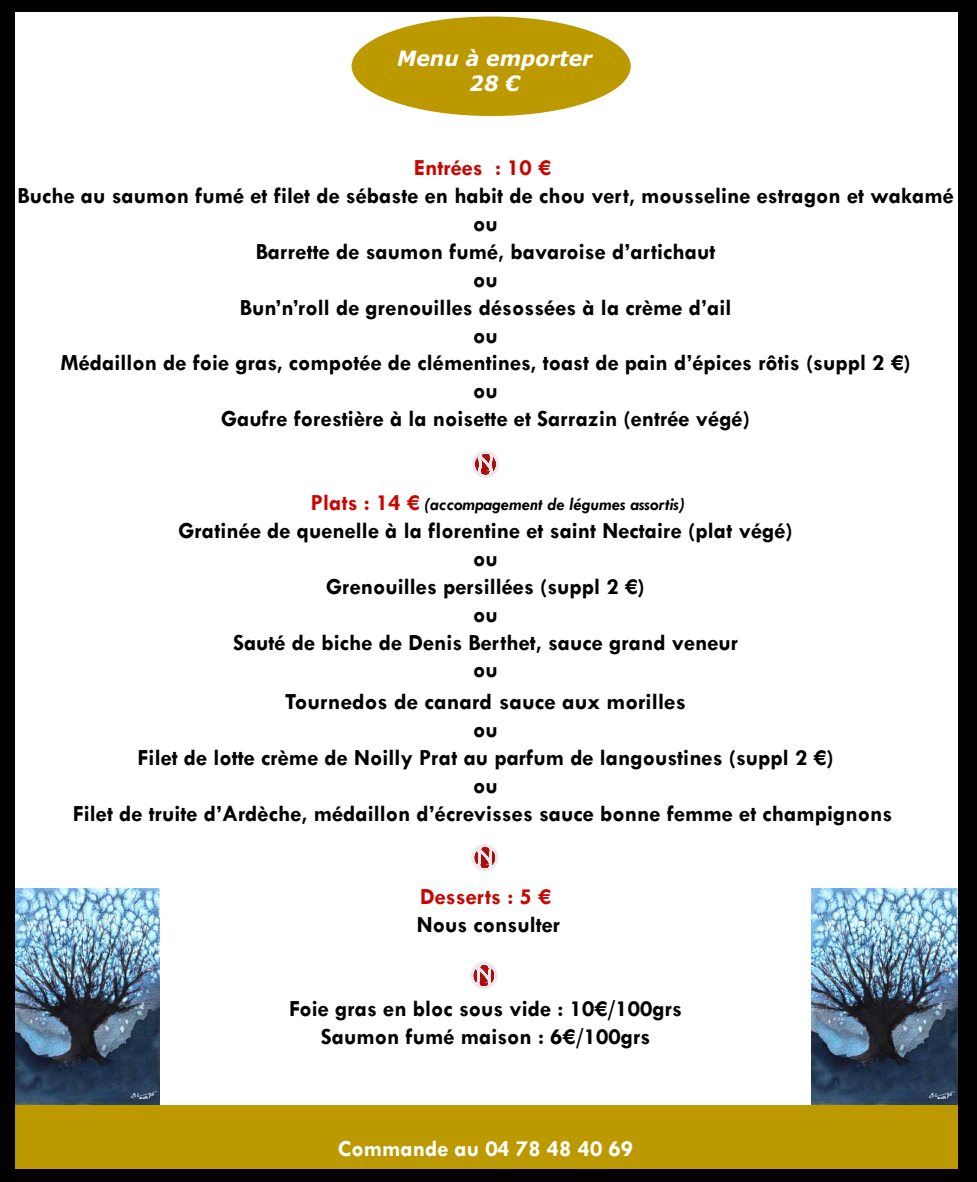
<style>
.page{position:relative;width:977px;height:1182px;background:#fff}
.page>*{position:absolute;margin:0;border:0;box-sizing:border-box;transform-origin:0 0}
.t1{font:700 23.25px/27.9px "Tw Cen";color:#000;text-align:center}
.t2{font:700 23.25px "Tw Cen";color:#c80602}
.t3{font:700 23.25px "Tw Cen";color:#fff}
.t4{font:italic 700 21px/25.2px "Verdana";color:#fff;text-align:center}
.t5{font:italic 700 18px "Tw Cen";color:#000}
.s1{font-style:normal;font-size:23.25px;color:#c80602}
</style>
<div class="page">
<div style="left:14px;top:1105px;width:944px;height:70px;background:#bd9900"></div>
<img style="left:811px;top:888px;width:146px;height:216px">
<img style="left:14px;top:888px;width:145px;height:216px">
<div style="left:351px;top:16px;width:279px;height:100px;background:#bd9900;border-radius:50%"></div>
<div style="left:0;top:0;width:976px;height:12px;background:#020000"></div>
<div style="left:0;top:1169px;width:976px;height:13px;background:#020000"></div>
<div style="left:958px;top:0;width:18px;height:1182px;background:#020000"></div>
<div style="left:0;top:2px;width:14px;height:1172px;background:#020000"></div>
<svg style="left:472px;top:844px;width:26px;height:26px"></svg>
<svg style="left:472px;top:451px;width:26px;height:26px"></svg>
<svg style="left:471px;top:962px;width:26px;height:26px"></svg>
<p class="t4" style="left:397px;top:45px;width:197px">Menu à emporter<br>28 €</p>
<p class="t2" style="left:414px;top:154px;width:138px">Entrées : 10 €</p>
<p class="t1" style="left:17px;top:181px;width:937px">Buche au saumon fumé et filet de sébaste en habit de chou vert, mousseline estragon et wakamé ou<br>Barrette de saumon fumé, bavaroise d’artichaut<br>ou<br>Bun’n’roll de grenouilles désossées à la crème d’ail<br>ou<br>Médaillon de foie gras, compotée de clémentines, toast de pain d’épices rôtis (suppl 2 €)<br>ou<br>Gaufre forestière à la noisette et Sarrazin (entrée végé)</p>
<p class="t5" style="left:311px;top:493px;width:375px"><span class="s1">Plats : 14 €</span> (accompagement de légumes assortis)</p>
<p class="t1" style="left:178px;top:516px;width:615px">Gratinée de quenelle à la florentine et saint Nectaire (plat végé) ou<br>Grenouilles persillées (suppl 2 €)<br>ou<br>Sauté de biche de Denis Berthet, sauce grand veneur<br>ou</p>
<p class="t1" style="left:73px;top:687px;width:821px">Tournedos de canard sauce aux morilles<br>ou<br>Filet de lotte crème de Noilly Prat au parfum de langoustines (suppl 2 €)<br>ou<br>Filet de truite d’Ardèche, médaillon d’écrevisses sauce bonne femme et champignons</p>
<p class="t2" style="left:420px;top:883px;width:132px">Desserts : 5 €</p>
<p class="t1" style="left:417px;top:910px;width:145px">Nous consulter</p>
<p class="t1" style="left:289px;top:994px;width:394px">Foie gras en bloc sous vide : 10€/100grs<br>Saumon fumé maison : 6€/100grs</p>
<p class="t3" style="left:338px;top:1134px;width:297px">Commande au 04 78 48 40 69</p>
</div>
